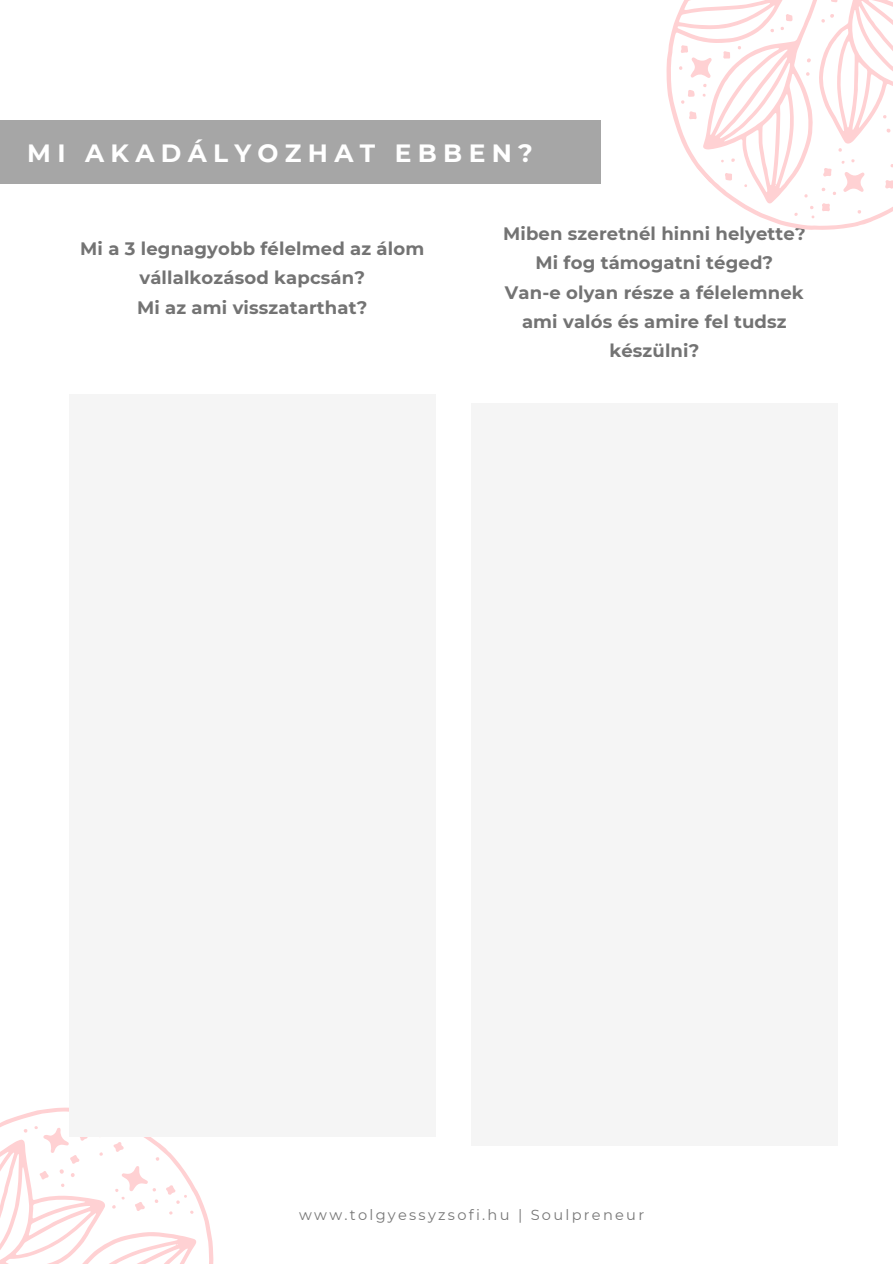
<style>
.page{position:relative;width:893px;height:1264px;background:#fff}
.page>*{position:absolute;margin:0;border:0;box-sizing:border-box;transform-origin:0 0}
.t1{font:700 24.9px "Montserrat";letter-spacing:.255em;color:#fff}
.t2{font:700 18px/29.2px "Montserrat";letter-spacing:.01em;color:#737373;text-align:center}
.t3{font:14.55px "Montserrat";letter-spacing:.155em;color:#777}
</style>
<div class="page">
<div style="left:0;top:120px;width:600px;height:63px;background:#a6a6a6"></div>
<svg style="left:666px;top:0;width:226px;height:230px"></svg>
<svg style="left:881px;top:177px;width:11px;height:15px"></svg>
<svg style="left:722px;top:170px;width:12px;height:13px"></svg>
<svg style="left:828px;top:0;width:11px;height:5px"></svg>
<svg style="left:805px;top:58px;width:6px;height:5px"></svg>
<svg style="left:885px;top:128px;width:6px;height:5px"></svg>
<svg style="left:805px;top:71px;width:5px;height:6px"></svg>
<svg style="left:882px;top:114px;width:5px;height:5px"></svg>
<svg style="left:820px;top:13px;width:14px;height:10px"></svg>
<svg style="left:889px;top:163px;width:3px;height:5px"></svg>
<svg style="left:769px;top:12px;width:25px;height:21px"></svg>
<svg style="left:730px;top:157px;width:5px;height:6px"></svg>
<svg style="left:678px;top:43px;width:63px;height:79px"></svg>
<svg style="left:720px;top:159px;width:4px;height:4px"></svg>
<svg style="left:743px;top:184px;width:4px;height:4px"></svg>
<svg style="left:793px;top:147px;width:79px;height:72px"></svg>
<svg style="left:0;top:1107px;width:214px;height:156px"></svg>
<svg style="left:23px;top:1128px;width:5px;height:5px"></svg>
<svg style="left:34px;top:1123px;width:55px;height:64px"></svg>
<svg style="left:98px;top:1136px;width:96px;height:79px"></svg>
<div style="left:69px;top:394px;width:366px;height:742px;background:#f5f5f5"></div>
<div style="left:471px;top:403px;width:366px;height:742px;background:#f5f5f5"></div>
<p class="t1" style="left:27px;top:138px;width:507px">MI AKADÁLYOZHAT EBBEN?</p>
<p class="t2" style="left:80px;top:234px;width:345px">Mi a 3 legnagyobb félelmed az álom vállalkozásod kapcsán?</p>
<p class="t2" style="left:137px;top:292px;width:232px">Mi az ami visszatarthat?</p>
<p class="t2" style="left:503px;top:219px;width:304px">Miben szeretnél hinni helyette?<br>Mi fog támogatni téged?</p>
<p class="t2" style="left:505px;top:277px;width:300px">Van-e olyan része a félelemnek ami valós és amire fel tudsz készülni?</p>
<p class="t3" style="left:299px;top:1205px;width:346px">www.tolgyessyzsofi.hu | Soulpreneur</p>
</div>
